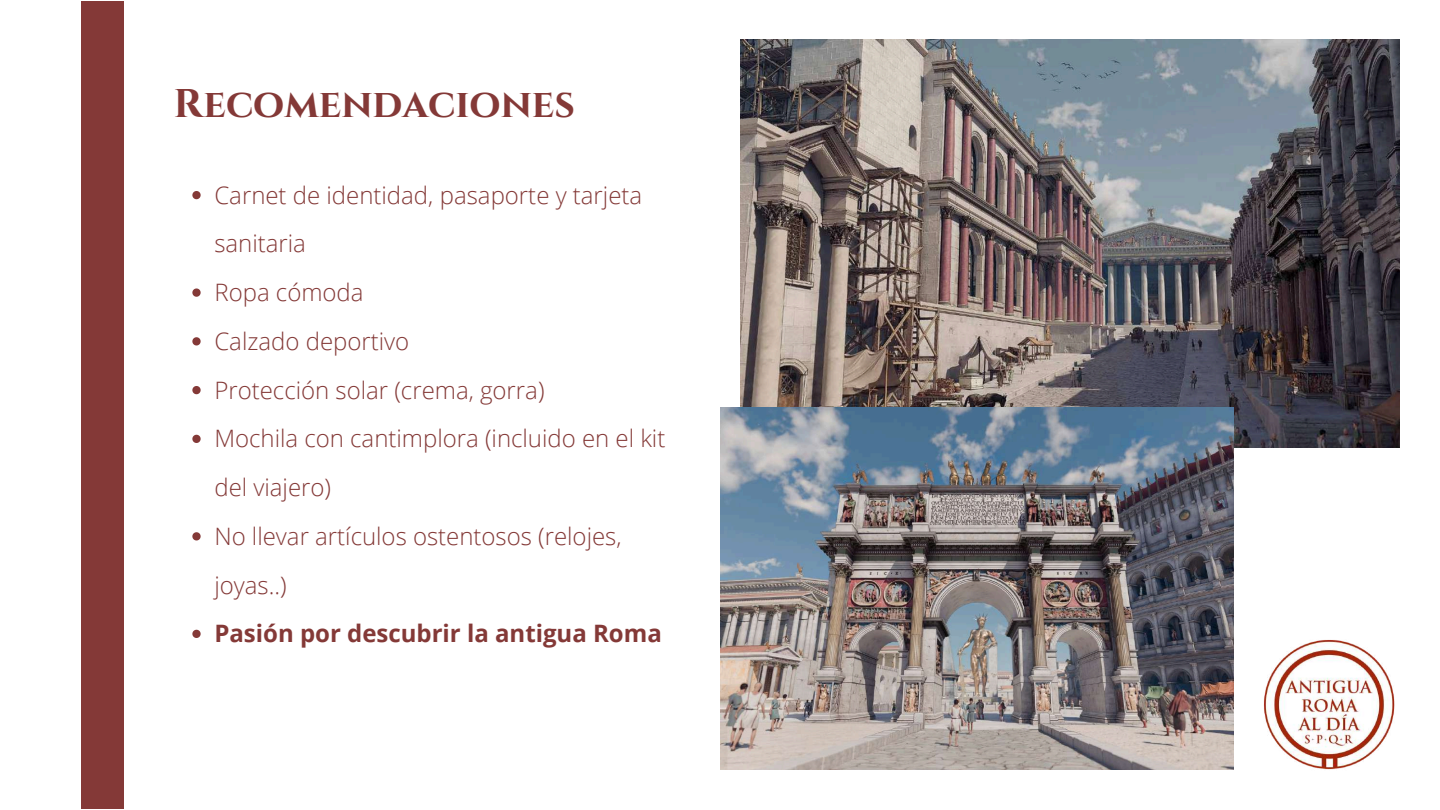
<style>
.page{position:relative;width:1440px;height:810px;background:#fff}
.page>*{position:absolute;margin:0;border:0;box-sizing:border-box;transform-origin:0 0}
.t1{font:700 40px "Cinzel";color:#843937}
.t2{font:300 24px/48.8px "Open Sans";color:#843937}
.t3{font:700 24px "Open Sans";color:#843937}
</style>
<div class="page">
<img style="left:1264px;top:640px;width:130px;height:130px">
<div style="left:81px;top:1px;width:42px;height:808px;background:#843937"></div>
<img style="left:741px;top:39px;width:658px;height:409px">
<img style="left:721px;top:408px;width:512px;height:362px">
<svg style="left:192px;top:191px;width:9px;height:8px"></svg>
<svg style="left:192px;top:288px;width:9px;height:9px"></svg>
<svg style="left:192px;top:337px;width:9px;height:8px"></svg>
<svg style="left:192px;top:386px;width:9px;height:8px"></svg>
<svg style="left:192px;top:435px;width:9px;height:8px"></svg>
<svg style="left:192px;top:532px;width:9px;height:8px"></svg>
<svg style="left:192px;top:630px;width:9px;height:8px"></svg>
<h1 class="t1" style="left:174px;top:78px;width:403px">Recomendaciones</h1>
<p class="t2" style="left:214px;top:170px;width:452px">Carnet de identidad, pasaporte y tarjeta sanitaria<br>Ropa cómoda<br>Calzado deportivo<br>Protección solar (crema, gorra)<br>Mochila con cantimplora (incluido en el kit del viajero)<br>No llevar artículos ostentosos (relojes, joyas..)</p>
<p class="t3" style="left:214px;top:617px;width:449px">Pasión por descubrir la antigua Roma</p>
</div>
